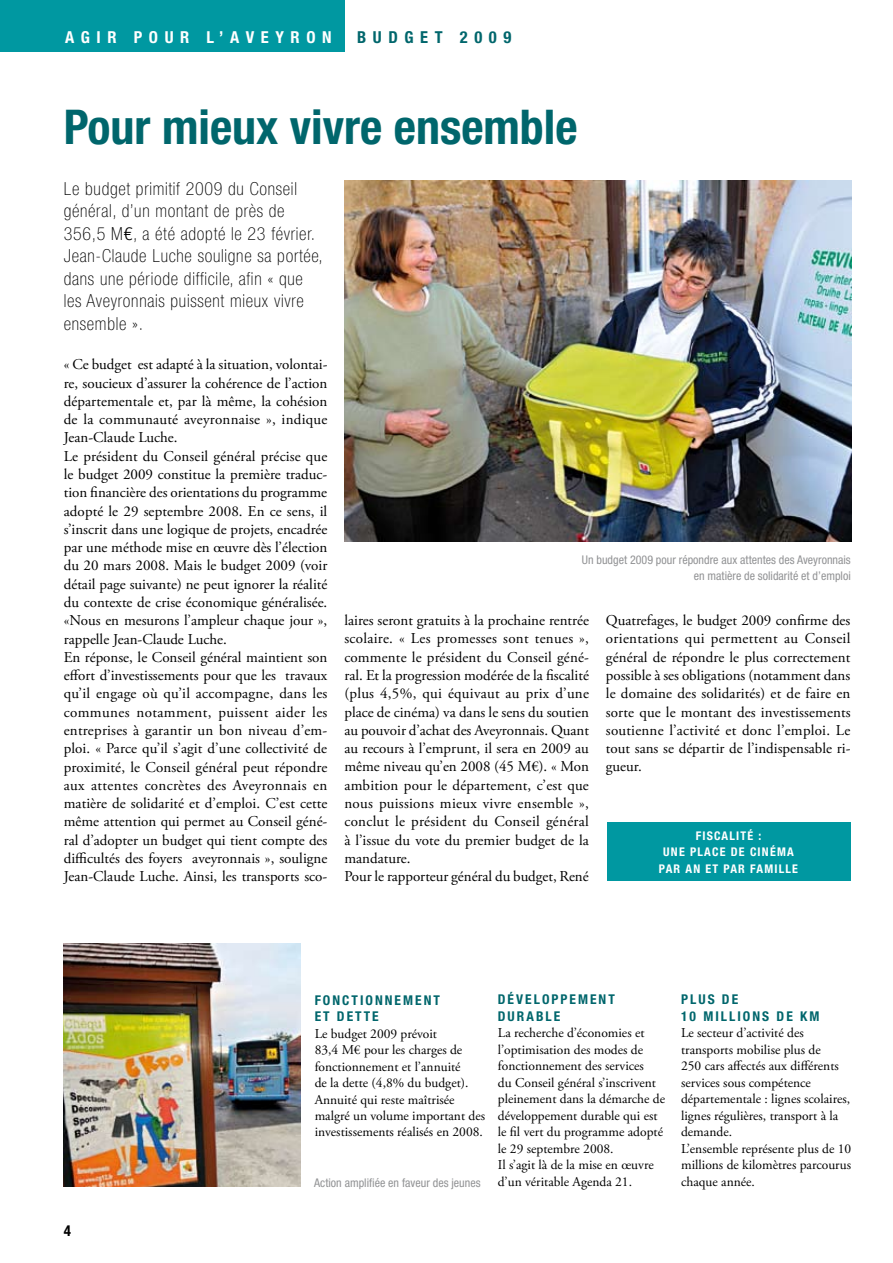
<style>
.page{position:relative;width:893px;height:1263px;background:#fff}
.page>*{position:absolute;margin:0;border:0;box-sizing:border-box;transform-origin:0 0}
.t1{font:700 condensed 48px "Helvetica Neue";color:#00666c}
.t2{font:100 condensed 18px/22.5px "Helvetica Neue";letter-spacing:.04em;color:#000}
.t3{font:700 condensed 16.5px "Helvetica Neue";letter-spacing:.4em;color:#fff}
.t4{font:700 condensed 16.5px "Helvetica Neue";letter-spacing:.4em;color:#00666c}
.t5{font:15px/18.3px "Adobe Garamond Pro";color:#000}
.t6{font:700 condensed 15px "Helvetica Neue";color:#000}
.t7{font:13.5px/16.5px "Adobe Garamond Pro";color:#000}
.t8{font:700 condensed 13.5px/16.5px "Helvetica Neue";letter-spacing:.15em;color:#00666c}
.t9{font:condensed 12px/16.5px "Helvetica Neue";color:#929395;text-align:right}
.t10{font:700 condensed 12px "Helvetica Neue";letter-spacing:.1em;color:#fff}
.s1{font-weight:300}
</style>
<div class="page">
<div style="left:0;top:0;width:344px;height:51px;background:#0098a1"></div>
<div style="left:607px;top:822px;width:243px;height:58px;background:#0098a1"></div>
<img style="left:344px;top:181px;width:507px;height:360px">
<img style="left:64px;top:944px;width:237px;height:242px">
<p class="t3" style="left:65px;top:27px;width:268px">AGIR POUR L’AVEYRON</p>
<p class="t4" style="left:357px;top:27px;width:156px">BUDGET 2009</p>
<h1 class="t1" style="left:64px;top:97px;width:515px">POUR MIEUX VIVRE ENSEMBLE</h1>
<p class="t2" style="left:64px;top:177px;width:261px">Le budget primitif 2009 du Conseil général, d’un montant de près de<br>356,5 M<span class="s1">€</span>, a été adopté le 23 février.<br>Jean-Claude Luche souligne sa portée, dans une période difficile, afin « que les Aveyronnais puissent mieux vivre ensemble ».</p>
<p class="t5" style="left:64px;top:356px;width:265px">« Ce budget est adapté à la situation, volontai&shy;re, soucieux d’assurer la cohérence de l’action départementale et, par là même, la cohésion de la communauté aveyronnaise », indique Jean-Claude Luche.<br>Le président du Conseil général précise que le budget 2009 constitue la première traduc&shy;tion financière des orientations du programme adopté le 29 septembre 2008. En ce sens, il s’inscrit dans une logique de projets, encadrée par une méthode mise en œuvre dès l’élection du 20 mars 2008. Mais le budget 2009 (voir détail page suivante) ne peut ignorer la réalité du contexte de crise économique généralisée. «Nous en mesurons l’ampleur chaque jour », rappelle Jean-Claude Luche.<br>En réponse, le Conseil général maintient son effort d’investissements pour que les travaux qu’il engage où qu’il accompagne, dans les communes notamment, puissent aider les entreprises à garantir un bon niveau d’em&shy;ploi. « Parce qu’il s’agit d’une collectivité de proximité, le Conseil général peut répondre aux attentes concrètes des Aveyronnais en matière de solidarité et d’emploi. C’est cette même attention qui permet au Conseil géné&shy;ral d’adopter un budget qui tient compte des difficultés des foyers aveyronnais », souligne Jean-Claude Luche. Ainsi, les transports sco-</p>
<p class="t9" style="left:582px;top:551px;width:270px">Un budget 2009 pour répondre aux attentes des Aveyronnais en matière de solidarité et d’emploi</p>
<p class="t5" style="left:344px;top:612px;width:246px">laires seront gratuits à la prochaine rentrée scolaire. « Les promesses sont tenues », commente le président du Conseil géné&shy;ral. Et la progression modérée de la fiscalité (plus 4,5%, qui équivaut au prix d’une place de cinéma) va dans le sens du soutien au pouvoir d’achat des Aveyronnais. Quant au recours à l’emprunt, il sera en 2009 au même niveau qu’en 2008 (45 M€). « Mon ambition pour le département, c’est que nous puissions mieux vivre ensemble », conclut le président du Conseil général à l’issue du vote du premier budget de la mandature.<br>Pour le rapporteur général du budget, René</p>
<p class="t5" style="left:606px;top:612px;width:246px;text-align:justify">Quatrefages, le budget 2009 confirme des orientations qui permettent au Conseil général de répondre le plus correctement possible à ses obligations (notamment dans le domaine des solidarités) et de faire en sorte que le montant des investissements soutienne l’activité et donc l’emploi. Le tout sans se départir de l’indispensable ri&shy;gueur.</p>
<p class="t10" style="left:696px;top:828px;width:67px">FISCALITÉ :</p>
<p class="t10" style="left:663px;top:845px;width:8px">UNE</p>
<p class="t10" style="left:690px;top:845px;width:8px">PLACE</p>
<p class="t10" style="left:731px;top:845px;width:28px">DE CINÉMA</p>
<p class="t10" style="left:659px;top:861px;width:8px">PAR</p>
<p class="t10" style="left:686px;top:861px;width:46px">ANETPAR</p>
<p class="t10" style="left:750px;top:861px;width:8px">FAMILLE</p>
<p class="t6" style="left:64px;top:1222px;width:9px">4</p>
<p class="t8" style="left:315px;top:991px;width:27px">FONCTI</p>
<p class="t8" style="left:366px;top:991px;width:20px">ONNEMENT</p>
<p class="t8" style="left:315px;top:1008px;width:32px">ET DETTE</p>
<p class="t7" style="left:315px;top:1025px;width:172px">Le budget 2009 prévoit<br>83,4 M€ pour les charges de fonctionnement et l’annuité<br>de la dette (4,8% du budget).<br>Annuité qui reste maîtrisée malgré un volume important des investissements réalisés en 2008.</p>
<p class="t9" style="left:314px;top:1174px;width:168px">Action amplifiée en faveur des jeunes</p>
<p class="t8" style="left:498px;top:991px;width:19px">DÉVEL</p>
<p class="t8" style="left:542px;top:991px;width:20px">OPPEMENT</p>
<p class="t8" style="left:498px;top:1008px;width:10px">DURA</p>
<p class="t8" style="left:536px;top:1008px;width:18px">BLE</p>
<p class="t7" style="left:498px;top:1025px;width:169px">La recherche d’économies et l’optimisation des modes de fonctionnement des services<br>du Conseil général s’inscrivent pleinement dans la démarche de développement durable qui est le fil vert du programme adopté le 29 septembre 2008.<br>Il s’agit là de la mise en œuvre d’un véritable Agenda 21.</p>
<p class="t8" style="left:681px;top:991px;width:18px">PLUS</p>
<p class="t8" style="left:681px;top:991px;width:140px;text-indent:41px">DE<br>10 MILLIONS DE KM</p>
<p class="t7" style="left:681px;top:1025px;width:172px">Le secteur d’activité des transports mobilise plus de<br>250 cars affectés aux différents services sous compétence départementale : lignes scolaires, lignes régulières, transport à la demande.<br>L’ensemble représente plus de 10 millions de kilomètres parcourus chaque année.</p>
</div>
